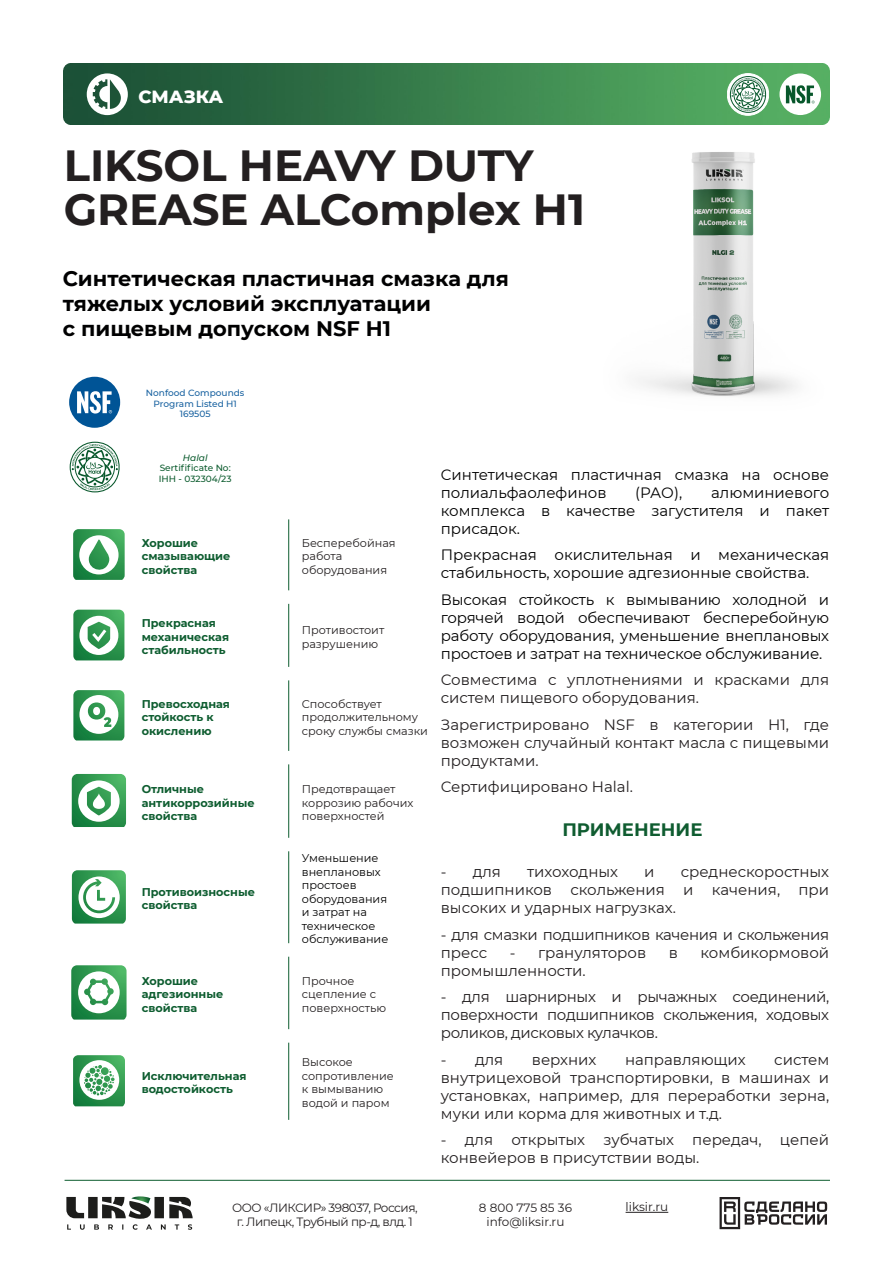
<style>
.page{position:relative;width:893px;height:1263px;background:#fff}
.page>*{position:absolute;margin:0;border:0;box-sizing:border-box;transform-origin:0 0}
.t1{font:700 43.5px/43.5px "Montserrat";color:#231f20}
.t2{font:700 21px "Montserrat";color:#000001}
.Заголовок_TDS{font:700 18px "Montserrat";color:#0f5c30}
.t3{font:800 18px "Montserrat";color:#fff}
.t4{font:15px/18px "Montserrat";color:#231f20;text-align:justify}
.t5{font:15px/18px "Montserrat";color:#000001}
.t6{font:15px/18px "Montserrat";letter-spacing:-.025em;color:#231f20}
.t7{font:12px "Montserrat";letter-spacing:-.04em;color:#231f20}
.t8{font:12px "Montserrat";color:#231f20}
.t9{font:11.25px/13.5px "Montserrat";color:#231f20}
.t10{font:700 11.25px/13.5px "Montserrat";color:#0e5d30}
.t11{font:11.25px/13.5px "Montserrat";color:#000001}
.t12{font:500 9px "Montserrat";color:#1a63a1}
.t13{font:500 9px "Montserrat";color:#0e5d30}
.t14{font:italic 500 9px "Montserrat";color:#0e5d30}
</style>
<div class="page">
<hr style="left:65px;top:1180px;width:765px;height:1px;background:#0e5d30">
<svg style="left:66px;top:1196px;width:127px;height:34px"></svg>
<hr style="left:626px;top:1212px;width:42px;height:1px;background:#231f20">
<svg style="left:719px;top:1197px;width:108px;height:32px"></svg>
<img style="left:64px;top:64px;width:765px;height:61px">
<div style="left:779px;top:73px;width:42px;height:42px;background:#fff;border-radius:50%"></div>
<svg style="left:786px;top:85px;width:29px;height:19px"></svg>
<svg style="left:87px;top:73px;width:41px;height:42px"></svg>
<div style="left:727px;top:73px;width:42px;height:42px;background:#fff;border:1px solid #fff;border-radius:50%"></div>
<svg style="left:729px;top:76px;width:40px;height:37px"></svg>
<img style="left:638px;top:152px;width:159px;height:244px">
<hr style="left:288px;top:519px;width:1px;height:71px;background:#0e5d30">
<hr style="left:288px;top:604px;width:1px;height:63px;background:#0e5d30">
<hr style="left:288px;top:680px;width:1px;height:71px;background:#0e5d30">
<hr style="left:288px;top:764px;width:1px;height:74px;background:#0e5d30">
<hr style="left:288px;top:851px;width:1px;height:92px;background:#0e5d30">
<hr style="left:288px;top:957px;width:1px;height:72px;background:#0e5d30">
<hr style="left:288px;top:1043px;width:1px;height:77px;background:#0e5d30">
<div style="left:69px;top:377px;width:51px;height:51px;background:#005496;border-radius:50%"></div>
<svg style="left:77px;top:391px;width:35px;height:23px"></svg>
<div style="left:66px;top:438px;width:58px;height:58px;border:1px solid #fff;border-radius:50%"></div>
<svg style="left:69px;top:441px;width:55px;height:52px"></svg>
<svg style="left:73px;top:529px;width:52px;height:51px"></svg>
<svg style="left:73px;top:610px;width:51px;height:50px"></svg>
<svg style="left:73px;top:690px;width:51px;height:50px"></svg>
<svg style="left:72px;top:774px;width:54px;height:53px"></svg>
<svg style="left:72px;top:870px;width:54px;height:53px"></svg>
<svg style="left:71px;top:965px;width:56px;height:54px"></svg>
<svg style="left:73px;top:1055px;width:52px;height:51px"></svg>
<p class="t3" style="left:138px;top:83px;width:86px">СМАЗКА</p>
<p class="t1" style="left:64px;top:142px;width:523px">LIKSOL HEAVY DUTY<br>GREASE ALComplex H1</p>
<p class="t2" style="left:63px;top:263px;width:448px">Синтетическая пластичная смазка для</p>
<p class="t2" style="left:63px;top:288px;width:370px">тяжелых условий эксплуатации</p>
<p class="t2" style="left:63px;top:313px;width:330px">с пищевым допуском NSF H1</p>
<p class="t12" style="left:146px;top:386px;width:100px">Nonfood Compounds</p>
<p class="t12" style="left:153px;top:397px;width:85px">Program Listed H1</p>
<p class="t12" style="left:180px;top:408px;width:32px">169505</p>
<p class="t14" style="left:183px;top:451px;width:26px">Halal</p>
<p class="t13" style="left:160px;top:462px;width:73px">Sertifificate No:</p>
<p class="t13" style="left:159px;top:473px;width:74px">IHH - 032304/23</p>
<p class="t10" style="left:142px;top:535px;width:58px">Хорошие</p>
<p class="t10" style="left:142px;top:549px;width:90px">смазывающие</p>
<p class="t10" style="left:142px;top:562px;width:57px">свойства</p>
<p class="t9" style="left:302px;top:536px;width:95px">Бесперебойная работа оборудования</p>
<p class="t10" style="left:142px;top:616px;width:89px">Прекрасная механическая стабильность</p>
<p class="t9" style="left:302px;top:623px;width:84px">Противостоит разрушению</p>
<p class="t10" style="left:142px;top:696px;width:90px">Превосходная стойкость к</p>
<p class="t10" style="left:142px;top:723px;width:71px">окислению</p>
<p class="t9" style="left:302px;top:696px;width:128px">Способствует продолжительному сроку службы смазки</p>
<p class="t10" style="left:142px;top:782px;width:114px">Отличные антикоррозийные свойства</p>
<p class="t9" style="left:302px;top:782px;width:113px">Предотвращает коррозию рабочих поверхностей</p>
<p class="t10" style="left:142px;top:885px;width:115px">Противоизносные свойства</p>
<p class="t10" style="left:142px;top:973px;width:58px">Хорошие</p>
<p class="t10" style="left:142px;top:987px;width:83px">адгезионные</p>
<p class="t10" style="left:142px;top:1000px;width:57px">свойства</p>
<p class="t10" style="left:142px;top:1069px;width:106px">Исключительная водостойкость</p>
<p class="t11" style="left:302px;top:851px;width:88px">Уменьшение внеплановых простоев оборудования и затрат на техническое обслуживание</p>
<p class="t9" style="left:302px;top:974px;width:54px">Прочное</p>
<p class="t9" style="left:302px;top:987px;width:86px">сцепление с поверхностью</p>
<p class="t9" style="left:302px;top:1055px;width:93px">Высокое сопротивление</p>
<p class="t9" style="left:302px;top:1082px;width:83px">к вымыванию</p>
<p class="t9" style="left:302px;top:1096px;width:89px">водой и паром</p>
<p class="t5" style="left:441px;top:465px;width:390px">Cинтетическая пластичная смазка на основе полиальфаолефинов</p>
<p class="t5" style="left:635px;top:483px;width:49px">(РАО),</p>
<p class="t5" style="left:441px;top:483px;width:390px;text-align:justify;text-indent:270px">алюминиевого комплекса в качестве загустителя и пакет присадок.</p>
<p class="t5" style="left:441px;top:545px;width:390px">Прекрасная окислительная и механическая стабильность, хорошие адгезионные свойства.</p>
<p class="t5" style="left:441px;top:590px;width:390px;text-align:justify">Высокая стойкость к вымыванию холодной и горячей водой обеспечивают бесперебойную работу оборудования, уменьшение внеплановых простоев и затрат на техническое обслуживание.</p>
<p class="t4" style="left:441px;top:670px;width:390px">Совместима с уплотнениями и красками для систем пищевого оборудования.</p>
<p class="t4" style="left:441px;top:715px;width:390px">Зарегистрировано NSF в категории Н1, где возможен случайный контакт масла с пищевыми продуктами.</p>
<p class="t4" style="left:441px;top:778px;width:194px">Сертифицировано Halal.</p>
<p class="Заголовок_TDS" style="left:562px;top:817px;width:142px">ПРИМЕНЕНИЕ</p>
<p class="t4" style="left:441px;top:862px;width:62px">- для</p>
<p class="t4" style="left:527px;top:862px;width:92px">тихоходных</p>
<p class="t4" style="left:644px;top:862px;width:12px">и</p>
<p class="t4" style="left:441px;top:862px;width:390px;text-indent:240px">среднескоростных подшипников скольжения и качения, при высоких и ударных нагрузках.</p>
<p class="t6" style="left:441px;top:925px;width:390px">- для смазки подшипников качения и скольжения пресс</p>
<p class="t4" style="left:510px;top:943px;width:138px">- грануляторов</p>
<p class="t4" style="left:669px;top:943px;width:11px">в</p>
<p class="t4" style="left:700px;top:943px;width:130px">комбикормовой</p>
<p class="t4" style="left:441px;top:961px;width:146px">промышленности.</p>
<p class="t4" style="left:441px;top:987px;width:390px">- для шарнирных и рычажных соединений, поверхности подшипников скольжения, ходовых роликов, дисковых кулачков.</p>
<p class="t4" style="left:441px;top:1050px;width:64px">- для</p>
<p class="t4" style="left:532px;top:1050px;width:66px">верхних</p>
<p class="t4" style="left:625px;top:1050px;width:122px">направляющих</p>
<p class="t4" style="left:441px;top:1050px;width:390px;text-indent:333px">систем внутрицеховой транспортировки, в машинах и установках, например, для переработки зерна, муки или корма для животных и т.д.</p>
<p class="t4" style="left:441px;top:1130px;width:390px">- для открытых зубчатых передач, цепей конвейеров в присутствии воды.</p>
<p class="t7" style="left:232px;top:1199px;width:187px">ООО «ЛИКСИР» 398037, Россия,</p>
<p class="t7" style="left:237px;top:1213px;width:177px">г. Липецк, Трубный пр-д, влд. 1</p>
<p class="t8" style="left:479px;top:1199px;width:94px">8 800 775 85 36</p>
<p class="t8" style="left:486px;top:1213px;width:79px">info@liksir.ru</p>
<p class="t8" style="left:626px;top:1199px;width:44px">liksir.ru</p>
</div>
